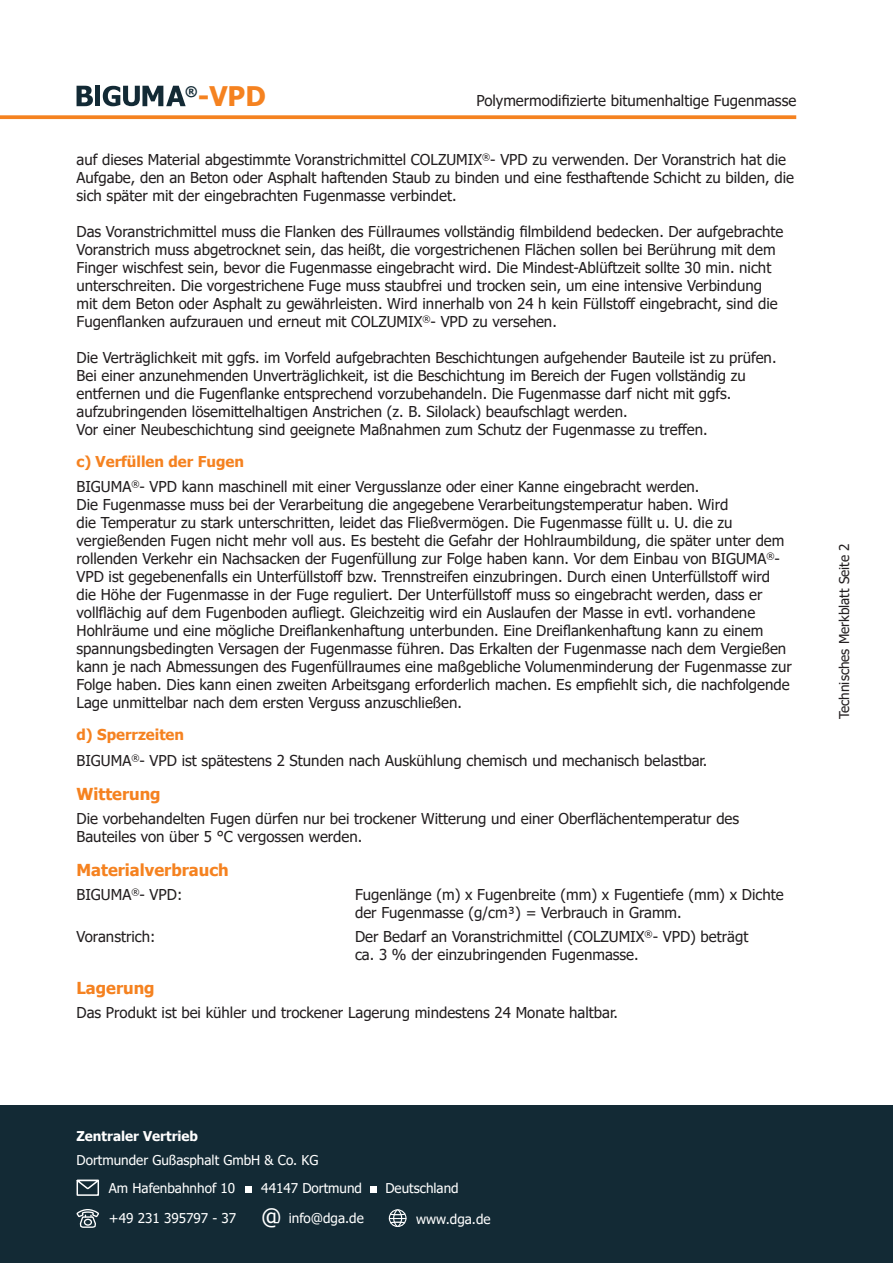
<style>
.page{position:relative;width:893px;height:1263px;background:#fff}
.page>*{position:absolute;margin:0;border:0;box-sizing:border-box;transform-origin:0 0}
.t1{font:700 27px "Tahoma";color:#f58220}
.t2{font:700 16.5px "Tahoma";color:#f58220}
.t3{font:15px/18px "Tahoma";color:#231f20}
.t4{font:13.5px/28.2px "Tahoma";color:#fff}
.t5{font:13.5px "Tahoma";color:#231f20}
.t6{font:700 13.5px "Tahoma";color:#fff}
.t7{font:700 13.5px "Tahoma";color:#132a35}
.s1{font-weight:700;color:#f58220}
.s2{font-size:22.5px}
</style>
<div class="page">
<svg style="left:0;top:115px;width:796px;height:4px;fill:#f58220"></svg>
<hr style="left:96px;top:86px;width:4px;height:20px;background:#132a35">
<svg style="left:77px;top:86px;width:16px;height:20px"></svg>
<svg style="left:103px;top:86px;width:83px;height:20px"></svg>
<div style="left:0;top:1106px;width:893px;height:157px;background:#132a35"></div>
<svg style="left:77px;top:1180px;width:22px;height:16px"></svg>
<div style="left:245px;top:1186px;width:6px;height:7px;background:#fff"></div>
<svg style="left:77px;top:1209px;width:22px;height:19px"></svg>
<div style="left:371px;top:1186px;width:6px;height:7px;background:#fff"></div>
<div style="left:389px;top:1209px;width:17px;height:18px;border:1px solid #fff;border-radius:50%"></div>
<div style="left:393px;top:1209px;width:9px;height:18px;border:1px solid #fff;border-radius:50%"></div>
<svg style="left:389px;top:1212px;width:17px;height:12px"></svg>
<p class="t7" style="left:185px;top:82px;width:14px">®</p>
<h1 class="t1" style="left:198px;top:78px;width:70px">-VPD</h1>
<p class="t3" style="left:476px;top:93px;width:321px">Polymermodifizierte bitumenhaltige Fugenmasse</p>
<p class="t3" style="left:77px;top:151px;width:719px">auf dieses Material abgestimmte Voranstrichmittel COLZUMIX<sup>®</sup>- VPD zu verwenden. Der Voranstrich hat die<br>Aufgabe, den an Beton oder Asphalt haftenden Staub zu binden und eine festhaftende Schicht zu bilden, die sich später mit der eingebrachten Fugenmasse verbindet.</p>
<p class="t3" style="left:77px;top:223px;width:708px">Das Voranstrichmittel muss die Flanken des Füllraumes vollständig filmbildend bedecken. Der aufgebrachte Voranstrich muss abgetrocknet sein, das heißt, die vorgestrichenen Flächen sollen bei Berührung mit dem Finger wischfest sein, bevor die Fugenmasse eingebracht wird. Die Mindest-Ablüftzeit sollte 30 min. nicht unterschreiten. Die vorgestrichene Fuge muss staubfrei und trocken sein, um eine intensive Verbindung mit dem Beton oder Asphalt zu gewährleisten. Wird innerhalb von 24 h kein Füllstoff eingebracht, sind die Fugenflanken aufzurauen und erneut mit COLZUMIX<sup>®</sup>- VPD zu versehen.</p>
<p class="t3" style="left:77px;top:349px;width:701px">Die Verträglichkeit mit ggfs. im Vorfeld aufgebrachten Beschichtungen aufgehender Bauteile ist zu prüfen.<br>Bei einer anzunehmenden Unverträglichkeit, ist die Beschichtung im Bereich der Fugen vollständig zu entfernen und die Fugenflanke entsprechend vorzubehandeln. Die Fugenmasse darf nicht mit ggfs. aufzubringenden lösemittelhaltigen Anstrichen (z. B. Silolack) beaufschlagt werden.<br>Vor einer Neubeschichtung sind geeignete Maßnahmen zum Schutz der Fugenmasse zu treffen.</p>
<p class="t3" style="left:77px;top:451px;width:624px;line-height:24.3px"><span class="s1">c) Verfüllen der Fugen<br></span>BIGUMA<sup>®</sup>- VPD kann maschinell mit einer Vergusslanze oder einer Kanne eingebracht werden.</p>
<p class="t3" style="left:77px;top:496px;width:717px">Die Fugenmasse muss bei der Verarbeitung die angegebene Verarbeitungstemperatur haben. Wird<br>die Temperatur zu stark unterschritten, leidet das Fließvermögen. Die Fugenmasse füllt u. U. die zu vergießenden Fugen nicht mehr voll aus. Es besteht die Gefahr der Hohlraumbildung, die später unter dem rollenden Verkehr ein Nachsacken der Fugenfüllung zur Folge haben kann. Vor dem Einbau von BIGUMA<sup>®</sup>- VPD ist gegebenenfalls ein Unterfüllstoff bzw. Trennstreifen einzubringen. Durch einen Unterfüllstoff wird die Höhe der Fugenmasse in der Fuge reguliert. Der Unterfüllstoff muss so eingebracht werden, dass er vollflächig auf dem Fugenboden aufliegt. Gleichzeitig wird ein Auslaufen der Masse in evtl. vorhandene Hohlräume und eine mögliche Dreiflankenhaftung unterbunden. Eine Dreiflankenhaftung kann zu einem spannungsbedingten Versagen der Fugenmasse führen. Das Erkalten der Fugenmasse nach dem Vergießen kann je nach Abmessungen des Fugenfüllraumes eine maßgebliche Volumenminderung der Fugenmasse zur Folge haben. Dies kann einen zweiten Arbeitsgang erforderlich machen. Es empfiehlt sich, die nachfolgende Lage unmittelbar nach dem ersten Verguss anzuschließen.</p>
<p class="t3" style="left:77px;top:723px;width:632px;line-height:25.3px"><span class="s1">d) Sperrzeiten<br></span>BIGUMA<sup>®</sup>- VPD ist spätestens 2 Stunden nach Auskühlung chemisch und mechanisch belastbar.</p>
<p class="t2" style="left:77px;top:782px;width:86px">Witterung</p>
<p class="t3" style="left:77px;top:810px;width:664px">Die vorbehandelten Fugen dürfen nur bei trockener Witterung und einer Oberflächentemperatur des<br>Bauteiles von über 5 °C vergossen werden.</p>
<p class="t2" style="left:77px;top:858px;width:154px">Materialverbrauch</p>
<p class="t3" style="left:77px;top:886px;width:107px">BIGUMA<sup>®</sup>- VPD:</p>
<p class="t3" style="left:355px;top:886px;width:430px">Fugenlänge (m) x Fugenbreite (mm) x Fugentiefe (mm) x Dichte der Fugenmasse (g/cm³) = Verbrauch in Gramm.</p>
<p class="t3" style="left:77px;top:928px;width:80px">Voranstrich:</p>
<p class="t3" style="left:355px;top:928px;width:395px">Der Bedarf an Voranstrichmittel (COLZUMIX<sup>®</sup>- VPD) beträgt ca. 3 % der einzubringenden Fugenmasse.</p>
<p class="t2" style="left:77px;top:976px;width:80px">Lagerung</p>
<p class="t3" style="left:77px;top:1005px;width:543px">Das Produkt ist bei kühler und trockener Lagerung mindestens 24 Monate haltbar.</p>
<p class="t5" style="left:835px;top:719px;width:177px;rotate:-90deg">Technisches Merkblatt Seite 2</p>
<p class="t6" style="left:77px;top:1127px;width:123px">Zentraler Vertrieb</p>
<p class="t4" style="left:109px;top:1146px;width:211px;text-indent:-32px">Dortmunder Gußasphalt GmbH &amp; Co. KG<br>Am Hafenbahnhof 10</p>
<p class="t4" style="left:261px;top:1175px;width:102px">44147 Dortmund</p>
<p class="t4" style="left:109px;top:1205px;width:256px">+49 231 395797 - 37 <span class="s2">@</span> info@dga.de</p>
<p class="t4" style="left:385px;top:1175px;width:75px">Deutschland</p>
<p class="t4" style="left:416px;top:1205px;width:76px">www.dga.de</p>
</div>
